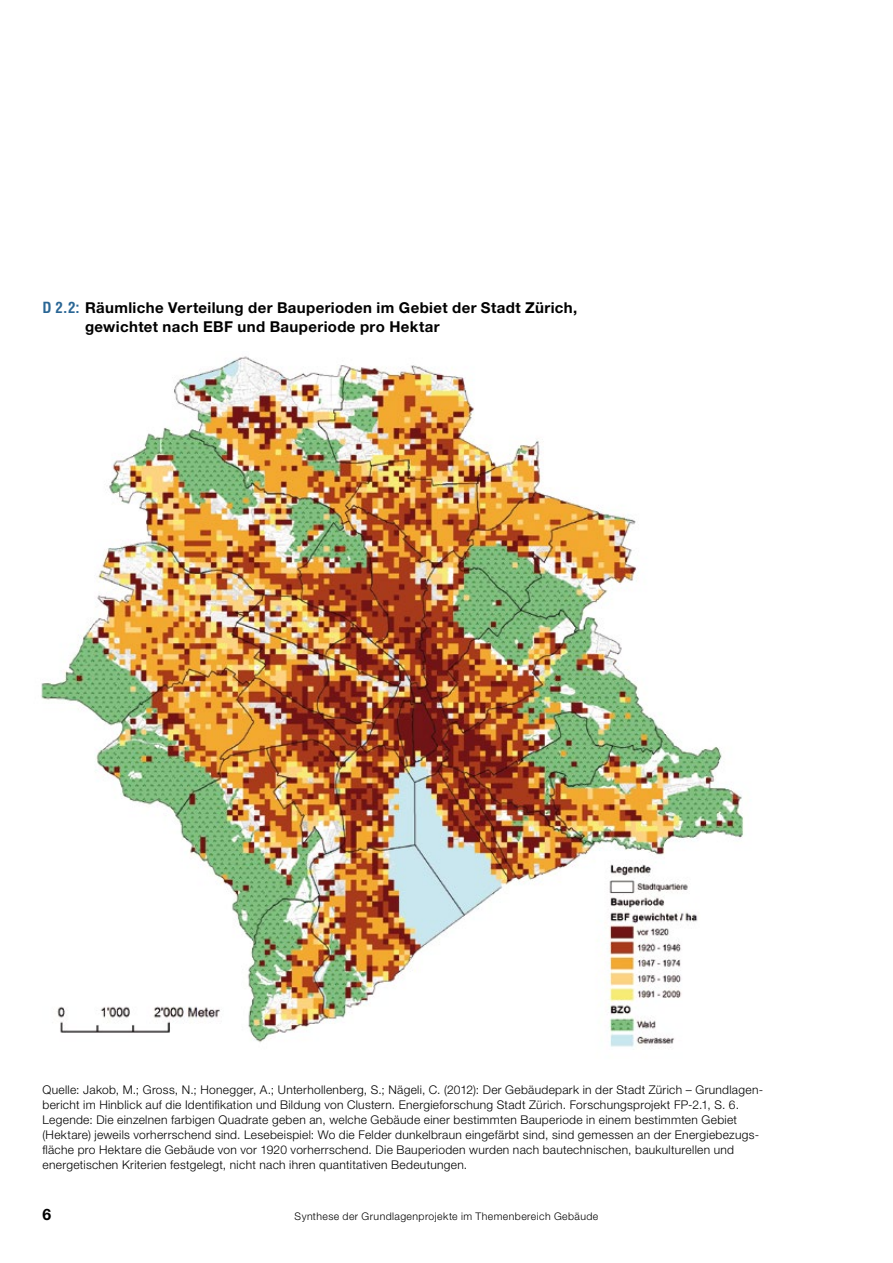
<style>
.page{position:relative;width:893px;height:1263px;background:#fff}
.page>*{position:absolute;margin:0;border:0;box-sizing:border-box;transform-origin:0 0}
.t1{font:700 15.75px "Helvetica Neue LT Std";color:#000}
.t2{font:700 15px/19.4px "Helvetica Neue LT Std";letter-spacing:.025em;color:#000}
.t3{font:300 12px/15px "Helvetica Neue LT Std";letter-spacing:.025em;color:#000}
.t4{font:300 10.5px "Helvetica Neue LT Std";letter-spacing:.04em;color:#000}
.s1{font-family:"Helvetica";font-stretch:condensed;color:#2a6695}
</style>
<div class="page">
<img style="left:41px;top:356px;width:703px;height:691px">
<div style="left:659px;top:357px;width:87px;height:47px;background:#fff"></div>
<p class="t2" style="left:85px;top:297px;width:494px;text-indent:-43px"><span class="s1">D 2.2:</span> Räumliche Verteilung der Bauperioden im Gebiet der Stadt Zürich, gewichtet nach EBF und Bauperiode pro Hektar</p>
<p class="t3" style="left:43px;top:1082px;width:722px">Quelle: Jakob, M.; Gross, N.; Honegger, A.; Unterhollenberg, S.; Nägeli, C. (2012): Der Gebäudepark in der Stadt Zürich – Grundlagen&shy;bericht im Hinblick auf die Identifikation und Bildung von Clustern. Energieforschung Stadt Zürich. Forschungsprojekt FP-2.1, S. 6.<br>Legende: Die einzelnen farbigen Quadrate geben an, welche Gebäude einer bestimmten Bauperiode in einem bestimmten Gebiet (Hektare) jeweils vorherrschend sind. Lesebeispiel: Wo die Felder dunkelbraun eingefärbt sind, sind gemessen an der Energiebezugs&shy;fläche pro Hektare die Gebäude von vor 1920 vorherrschend. Die Bauperioden wurden nach bautechnischen, baukulturellen und energetischen Kriterien festgelegt, nicht nach ihren quantitativen Bedeutungen.</p>
<h1 class="t1" style="left:43px;top:1205px;width:10px">6</h1>
<p class="t4" style="left:295px;top:1210px;width:305px">Synthese der Grundlagenprojekte im Themenbereich Gebäude</p>
</div>
